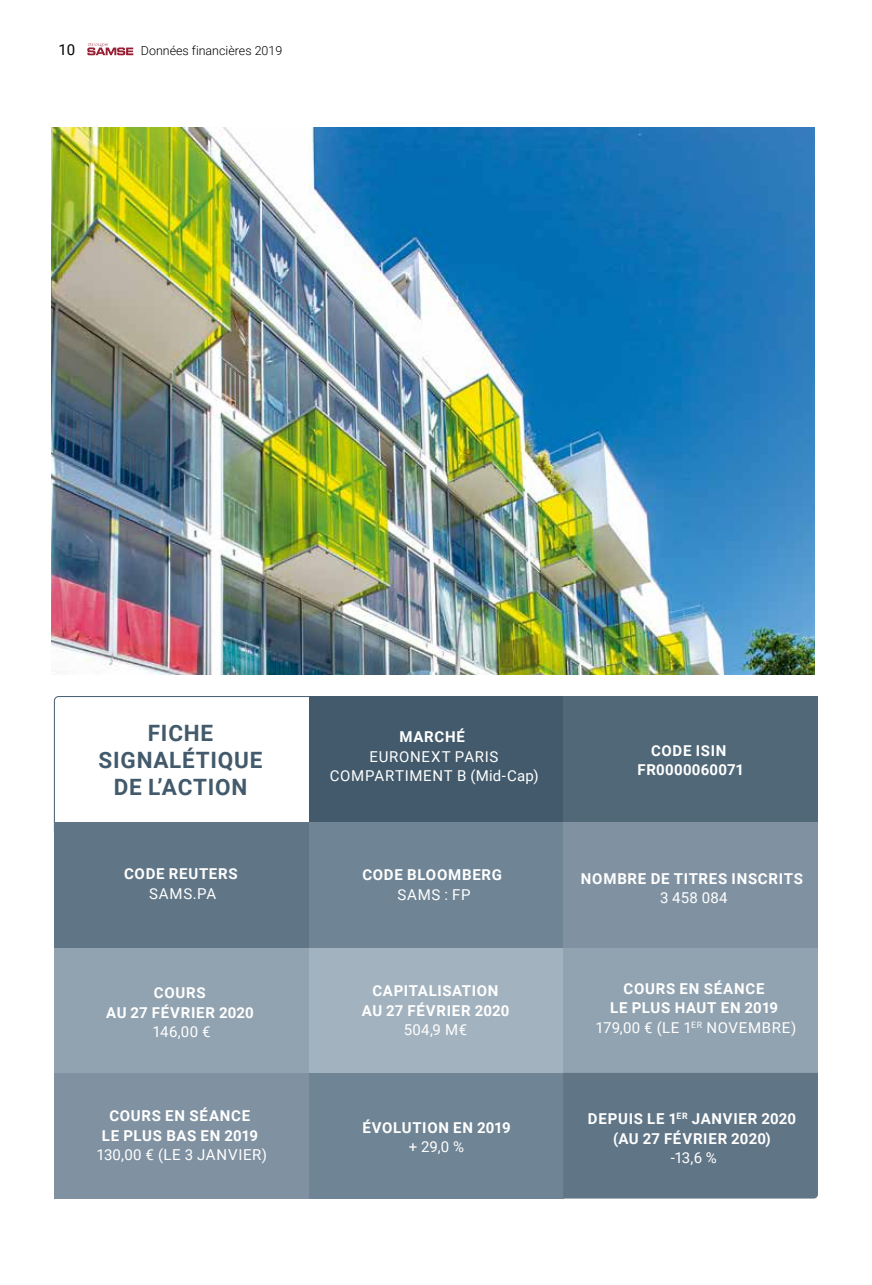
<style>
.page{position:relative;width:872px;height:1285px;background:#fff}
.page>*{position:absolute;margin:0;border:0;box-sizing:border-box;transform-origin:0 0}
.t1{font:700 22.5px/27px "Roboto";letter-spacing:.035em;color:#425a6b;text-align:center}
.t2{font:700 15px/19.5px "Roboto";letter-spacing:.045em;color:#fff;text-align:center}
.t3{font:15px/19.5px "Roboto";letter-spacing:.045em;color:#fff;text-align:center}
.t4{font:700 15px/19.5px "Roboto";letter-spacing:.02em;color:#fff;text-align:center}
.t5{font:15px "Roboto";color:#000}
.t6{font:300 12.45px "Roboto";color:#000}
.s1{font-weight:400}
</style>
<div class="page">
<svg style="left:87px;top:43px;width:46px;height:12px"></svg>
<div style="left:54px;top:947px;width:255px;height:125px;background:#91a2b0"></div>
<div style="left:54px;top:822px;width:255px;height:125px;background:#607586"></div>
<div style="left:54px;top:1072px;width:255px;height:126px;background:#8092a2"></div>
<div style="left:309px;top:696px;width:254px;height:126px;background:#425a6b"></div>
<div style="left:309px;top:947px;width:254px;height:125px;background:#a3b2bf"></div>
<div style="left:309px;top:822px;width:254px;height:125px;background:#6f8494"></div>
<div style="left:309px;top:1072px;width:254px;height:126px;background:#6f8494"></div>
<div style="left:563px;top:696px;width:255px;height:126px;background:#516879"></div>
<div style="left:563px;top:947px;width:255px;height:125px;background:#91a2b0"></div>
<div style="left:563px;top:822px;width:255px;height:125px;background:#8092a2"></div>
<div style="left:563px;top:1072px;width:255px;height:126px;background:#607586"></div>
<img style="left:52px;top:127px;width:762px;height:547px">
<p class="t5" style="left:58px;top:40px;width:18px">10</p>
<p class="t6" style="left:141px;top:42px;width:143px">Données financières 2019</p>
<h1 class="t1" style="left:99px;top:718px;width:165px">FICHE<br>SIGNALÉTIQUE<br>DE L’ACTION</h1>
<p class="t2" style="left:399px;top:726px;width:67px">MARCHÉ</p>
<p class="t3" style="left:330px;top:746px;width:210px">EURONEXT PARIS<br>COMPARTIMENT B (Mid-Cap)</p>
<p class="t2" style="left:124px;top:863px;width:115px">CODE REUTERS</p>
<p class="t3" style="left:149px;top:883px;width:68px">SAMS.PA</p>
<p class="t2" style="left:106px;top:982px;width:149px">COURS<br>AU 27 FÉVRIER 2020</p>
<p class="t3" style="left:152px;top:1021px;width:60px">146,00 €</p>
<p class="t2" style="left:102px;top:1105px;width:158px">COURS EN SÉANCE<br>LE PLUS BAS EN 2019</p>
<p class="t3" style="left:96px;top:1144px;width:172px">130,00 € (LE 3 JANVIER)</p>
<p class="t2" style="left:362px;top:864px;width:141px">CODE BLOOMBERG</p>
<p class="t3" style="left:397px;top:884px;width:75px">SAMS : FP</p>
<p class="t2" style="left:362px;top:980px;width:149px">CAPITALISATION<br>AU 27 FÉVRIER 2020</p>
<p class="t3" style="left:404px;top:1019px;width:65px">504,9 M€</p>
<p class="t2" style="left:362px;top:1116px;width:150px">ÉVOLUTION EN 2019</p>
<p class="t3" style="left:409px;top:1136px;width:57px">+ 29,0 %</p>
<p class="t4" style="left:637px;top:740px;width:108px">CODE ISIN<br>FR0000060071</p>
<p class="t2" style="left:581px;top:867px;width:223px">NOMBRE DE TITRES INSCRITS</p>
<p class="t3" style="left:660px;top:887px;width:69px">3 458 084</p>
<p class="t2" style="left:595px;top:978px;width:202px">COURS EN SÉANCE<br>LE PLUS HAUT EN 2019<br><span class="s1">179,00 € (LE 1</span><sup>ER</sup> <span class="s1">NOVEMBRE)</span></p>
<p class="t2" style="left:588px;top:1108px;width:210px">DEPUIS LE 1<sup>ER</sup> JANVIER 2020 (AU 27 FÉVRIER 2020)</p>
<p class="t3" style="left:671px;top:1147px;width:48px">-13,6 %</p>
</div>
